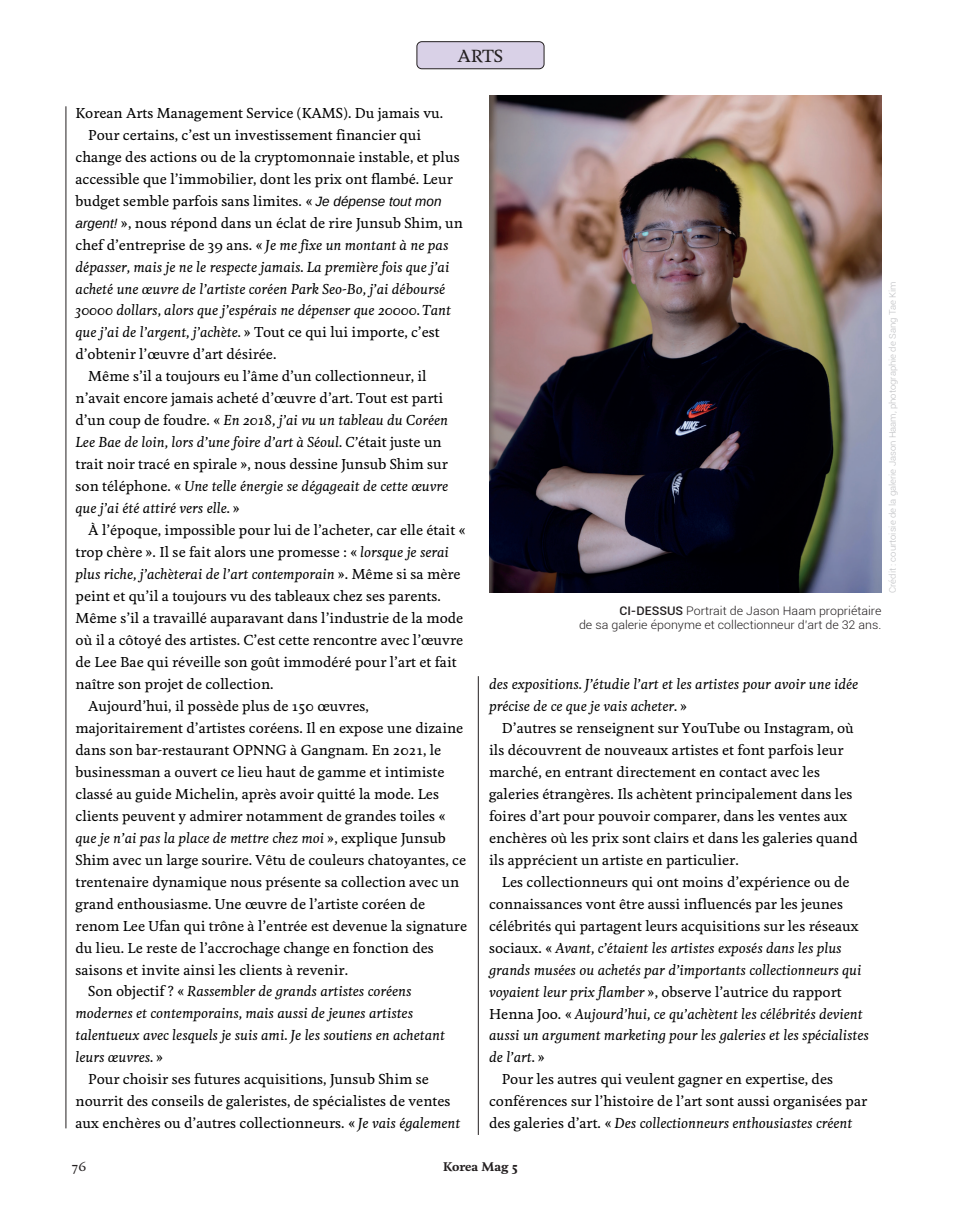
<style>
.page{position:relative;width:957px;height:1212px;background:#fff}
.page>*{position:absolute;margin:0;border:0;box-sizing:border-box;transform-origin:0 0}
.t1{font:500 16.5px "Feijoa";color:#231f20;scale:1.05 1}
.t2{font:500 13.5px/21.9px "Feijoa";color:#000}
.t3{font:italic 500 13.5px/21.9px "Feijoa";color:#000}
.t4{font:300 11.85px/14.2px "Roboto";color:#231f20;text-align:right;scale:1.05 1}
.t5{font:700 11.85px "Feijoa";color:#231f20;scale:1.05 1}
.t6{font:500 11.85px "Feijoa";color:#231f20;scale:1.05 1}
.t7{font:300 9px "Roboto";color:#bcbdc0;scale:1.05 1}
.s1{font-family:"Arimo";font-weight:400;font-style:italic}
.s2{font-style:italic}
.s3{font-style:normal}
.s4{font-weight:500}
</style>
<div class="page">
<div style="left:417px;top:42px;width:127px;height:27px;background:#d9d1e7;border-radius:5px"></div>
<div style="left:417px;top:41px;width:127px;height:28px;border:1px solid #231f20;border-radius:5px"></div>
<hr style="left:66px;top:106px;width:1px;height:1022px;background:#231f20">
<img style="left:489px;top:96px;width:392px;height:497px">
<hr style="left:478px;top:676px;width:1px;height:459px;background:#231f20">
<p class="t1" style="left:457px;top:45px;width:45px">ARTS</p>
<p class="t2" style="left:76px;top:102px;width:369px">Korean Arts Management Service (KAMS). Du jamais vu.</p>
<p class="t2" style="left:88px;top:124px;width:334px">Pour certains, c’est un investissement financier qui</p>
<p class="t2" style="left:76px;top:146px;width:386px">change des actions ou de la cryptomonnaie instable, et plus</p>
<p class="t2" style="left:76px;top:168px;width:379px">accessible que l’immobilier, dont les prix ont flambé. Leur</p>
<p class="t2" style="left:76px;top:190px;width:367px">budget semble parfois sans limites. « <span class="s1">Je dépense tout mon</span></p>
<p class="t2" style="left:76px;top:212px;width:389px"><span class="s1">argent!</span> », nous répond dans un éclat de rire Junsub Shim, un</p>
<p class="t2" style="left:76px;top:234px;width:374px">chef d’entreprise de 39 ans. « <span class="s2">Je me fixe un montant à ne pas</span></p>
<p class="t3" style="left:76px;top:256px;width:375px">dépasser, mais je ne le respecte jamais. La première fois que j’ai</p>
<p class="t3" style="left:76px;top:278px;width:371px">acheté une œuvre de l’artiste coréen Park Seo-Bo, j’ai déboursé</p>
<p class="t3" style="left:76px;top:300px;width:377px">30000 dollars, alors que j’espérais ne dépenser que 20000. Tant</p>
<p class="t3" style="left:76px;top:322px;width:366px">que j’ai de l’argent, j’achète. <span class="s3">» Tout ce qui lui importe, c’est</span></p>
<p class="t2" style="left:76px;top:344px;width:202px">d’obtenir l’œuvre d’art désirée.</p>
<p class="t2" style="left:88px;top:366px;width:340px">Même s’il a toujours eu l’âme d’un collectionneur, il</p>
<p class="t2" style="left:76px;top:388px;width:369px">n’avait encore jamais acheté d’œuvre d’art. Tout est parti</p>
<p class="t3" style="left:76px;top:410px;width:374px"><span class="s3">d’un coup de foudre. «</span> En 2018, j’ai vu un tableau du Coréen</p>
<p class="t3" style="left:76px;top:432px;width:368px">Lee Bae de loin, lors d’une foire d’art à Séoul. C’<span class="s3">était juste un</span></p>
<p class="t2" style="left:76px;top:454px;width:374px">trait noir tracé en spirale », nous dessine Junsub Shim sur</p>
<p class="t3" style="left:76px;top:476px;width:374px"><span class="s3">son téléphone. «</span> Une telle énergie se dégageait de cette œuvre</p>
<p class="t3" style="left:76px;top:498px;width:166px">que j’ai été attiré vers elle. <span class="s3">»</span></p>
<p class="t2" style="left:88px;top:520px;width:378px">À l’époque, impossible pour lui de l’acheter, car elle était «</p>
<p class="t2" style="left:76px;top:542px;width:375px">trop chère ». Il se fait alors une promesse : « <span class="s2">lorsque je serai</span></p>
<p class="t3" style="left:76px;top:564px;width:387px">plus riche, j’achèterai de l’art contemporain <span class="s3">». Même si sa mère</span></p>
<p class="t2" style="left:76px;top:586px;width:367px">peint et qu’il a toujours vu des tableaux chez ses parents.</p>
<p class="t2" style="left:76px;top:607px;width:389px">Même s’il a travaillé auparavant dans l’industrie de la mode</p>
<p class="t2" style="left:76px;top:629px;width:389px">où il a côtoyé des artistes. C’est cette rencontre avec l’œuvre</p>
<p class="t2" style="left:76px;top:651px;width:383px">de Lee Bae qui réveille son goût immodéré pour l’art et fait</p>
<p class="t2" style="left:76px;top:673px;width:199px">naître son projet de collection.</p>
<p class="t2" style="left:88px;top:695px;width:282px">Aujourd’hui, il possède plus de 150 œuvres,</p>
<p class="t2" style="left:76px;top:717px;width:389px">majoritairement d’artistes coréens. Il en expose une dizaine</p>
<p class="t2" style="left:76px;top:739px;width:367px">dans son bar-restaurant OPNNG à Gangnam. En 2021, le</p>
<p class="t2" style="left:76px;top:761px;width:370px">businessman a ouvert ce lieu haut de gamme et intimiste</p>
<p class="t2" style="left:76px;top:783px;width:365px">classé au guide Michelin, après avoir quitté la mode. Les</p>
<p class="t2" style="left:76px;top:805px;width:371px">clients peuvent y admirer notamment de grandes toiles «</p>
<p class="t3" style="left:76px;top:827px;width:372px">que je n’ai pas la place de mettre chez moi <span class="s3">», explique Junsub</span></p>
<p class="t2" style="left:76px;top:849px;width:392px">Shim avec un large sourire. Vêtu de couleurs chatoyantes, ce</p>
<p class="t2" style="left:76px;top:871px;width:385px">trentenaire dynamique nous présente sa collection avec un</p>
<p class="t2" style="left:76px;top:893px;width:351px">grand enthousiasme. Une œuvre de l’artiste coréen de</p>
<p class="t2" style="left:76px;top:915px;width:393px">renom Lee Ufan qui trône à l’entrée est devenue la signature</p>
<p class="t2" style="left:76px;top:937px;width:360px">du lieu. Le reste de l’accrochage change en fonction des</p>
<p class="t2" style="left:76px;top:959px;width:274px">saisons et invite ainsi les clients à revenir.</p>
<p class="t3" style="left:88px;top:981px;width:325px"><span class="s3">Son objectif ? «</span> Rassembler de grands artistes coréens</p>
<p class="t3" style="left:76px;top:1003px;width:339px">modernes et contemporains, mais aussi de jeunes artistes</p>
<p class="t3" style="left:76px;top:1025px;width:371px">talentueux avec lesquels je suis ami. Je les soutiens en achetant</p>
<p class="t3" style="left:76px;top:1047px;width:89px">leurs œuvres. <span class="s3">»</span></p>
<p class="t2" style="left:88px;top:1069px;width:342px">Pour choisir ses futures acquisitions, Junsub Shim se</p>
<p class="t2" style="left:76px;top:1091px;width:376px">nourrit des conseils de galeristes, de spécialistes de ventes</p>
<p class="t2" style="left:76px;top:1113px;width:386px">aux enchères ou d’autres collectionneurs. « <span class="s2">Je vais également</span></p>
<p class="t7" style="left:886px;top:593px;width:298px;rotate:-90deg">Crédit : courtoisie de la galerie Jason Haam, photographie de Sang Tae Kim</p>
<p class="t4" style="left:579px;top:603px;width:289px"><span class="s4">CI-DESSUS</span> Portrait de Jason Haam propriétaire<br>de sa galerie éponyme et collectionneur d’art de 32 ans.</p>
<p class="t3" style="left:489px;top:673px;width:371px">des expositions. J’étudie l’art et les artistes pour avoir une idée précise de ce que je vais acheter. <span class="s3">»</span></p>
<p class="t2" style="left:489px;top:717px;width:370px;text-indent:13px">D’autres se renseignent sur YouTube ou Instagram, où ils découvrent de nouveaux artistes et font parfois leur marché, en entrant directement en contact avec les galeries étrangères. Ils achètent principalement dans les foires d’art pour pouvoir comparer, dans les ventes aux enchères où les prix sont clairs et dans les galeries quand ils apprécient un artiste en particulier.</p>
<p class="t2" style="left:502px;top:871px;width:349px">Les collectionneurs qui ont moins d’expérience ou de</p>
<p class="t2" style="left:489px;top:893px;width:355px">connaissances vont être aussi influencés par les jeunes</p>
<p class="t2" style="left:489px;top:915px;width:371px">célébrités qui partagent leurs acquisitions sur les réseaux</p>
<p class="t3" style="left:489px;top:937px;width:354px"><span class="s3">sociaux. «</span> Avant, c’étaient les artistes exposés dans les plus</p>
<p class="t3" style="left:489px;top:959px;width:374px">grands musées ou achetés par d’importants collectionneurs qui</p>
<p class="t2" style="left:489px;top:981px;width:354px"><span class="s2">voyaient leur prix flamber</span> », observe l’autrice du rapport</p>
<p class="t3" style="left:489px;top:1003px;width:375px"><span class="s3">Henna Joo. «</span> Aujourd’hui, ce qu’achètent les célébrités devient</p>
<p class="t3" style="left:489px;top:1025px;width:381px">aussi un argument marketing pour les galeries et les spécialistes</p>
<p class="t3" style="left:489px;top:1047px;width:57px">de l’art. <span class="s3">»</span></p>
<p class="t2" style="left:502px;top:1069px;width:333px">Pour les autres qui veulent gagner en expertise, des</p>
<p class="t2" style="left:489px;top:1091px;width:380px">conférences sur l’histoire de l’art sont aussi organisées par</p>
<p class="t3" style="left:489px;top:1113px;width:365px"><span class="s3">des galeries d’art. «</span> Des collectionneurs enthousiastes créent</p>
<p class="t6" style="left:72px;top:1159px;width:15px">76</p>
<p class="t5" style="left:443px;top:1158px;width:73px">Korea Mag 5</p>
</div>
